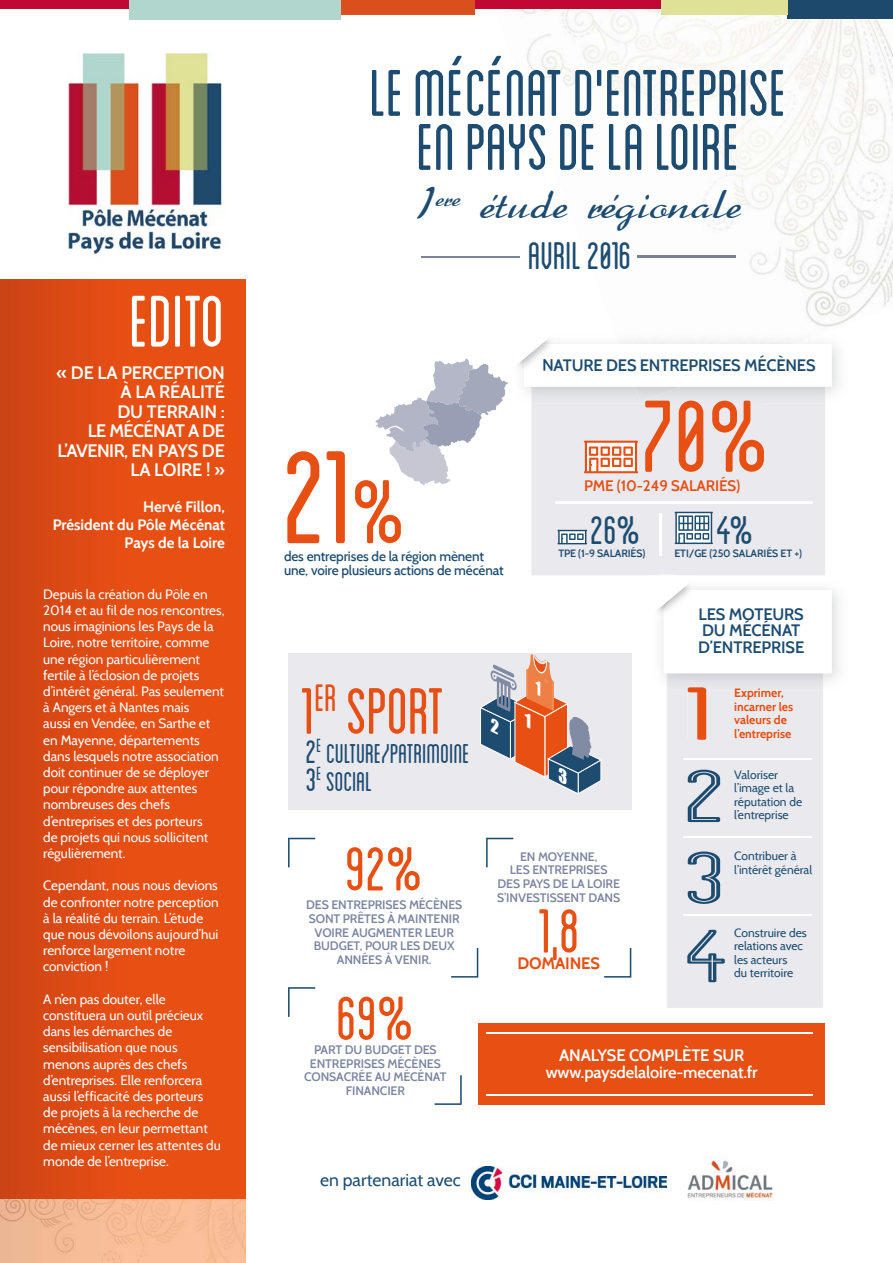
<style>
.page{position:relative;width:893px;height:1263px;background:#fff}
.page>*{position:absolute;margin:0;border:0;box-sizing:border-box;transform-origin:0 0}
.t1{font:condensed 138.3px "Blanch";color:#e74f13}
.t2{font:condensed 107.1px "Blanch";color:#e74f13}
.t3{font:condensed 94.8px "Blanch";color:#e74f13}
.t4{font:78.9px "Blanch Condensed Inline";color:#1d4c70;scale:1.78 1}
.t5{font:condensed 78.9px "Blanch";color:#e74f13;scale:1.78 1}
.t6{font:78.9px "Blanch Condensed Inline";color:#1d4c70;scale:1.59 1}
.t7{font:condensed 76.5px "Blanch";color:#fff}
.t8{font:condensed 69px/54px "Blanch";color:#1d4c70;text-align:center}
.t9{font:condensed 68.55px "Blanch";color:#e74f13}
.t10{font:condensed 65.1px "Blanch";color:#e74f13}
.t11{font:condensed 41.85px "Blanch";color:#1d4c70}
.t12{font:condensed 40.35px "Blanch";color:#1d4c70}
.t13{font:37.5px "Better Heather";letter-spacing:.05em;color:#1d4c70}
.t14{font:condensed 28.5px/28.2px "Blanch";color:#1d4c70}
.t15{font:600 18px/19.5px "Cabin";letter-spacing:-.01em;color:#fff;text-align:right}
.t16{font:17.55px "Cabin";color:#1d4c70}
.t17{font:600 16.5px/16.5px "Cabin";letter-spacing:-.01em;color:#1d4c70}
.t18{font:600 16.5px/16.5px "Cabin";letter-spacing:-.01em;color:#fff;text-align:center}
.t19{font:700 16.5px "Cabin";letter-spacing:-.01em;color:#e74f13}
.t20{font:600 15.15px "Cabin";letter-spacing:-.01em;color:#e74f13}
.t21{font:700 15px/18px "Cabin";color:#fff;text-align:right}
.t22{font:13.5px/16.2px "Cabin";color:#fff}
.t23{font:500 13.5px "Cabin";letter-spacing:-.01em;color:#1d4c70}
.t24{font:600 12.3px/13.8px "Cabin";letter-spacing:-.01em;color:#7c86a0;text-align:center}
.t25{font:12px/13.5px "Cabin";color:#1d4c70}
.t26{font:700 12px/13.5px "Cabin";color:#e74f13}
.t27{font:600 10.5px "Cabin";letter-spacing:-.01em;color:#1d4c70}
.s1{font-size:34.05px}
.s2{font-size:55.5px}
</style>
<div class="page">
<div style="left:0;top:279px;width:245px;height:984px;background:#e74f13"></div>
<div style="left:0;top:279px;width:127px;height:920px;background:linear-gradient(to right,#cb4415,#e94f13)"></div>
<img style="left:67px;top:52px;width:157px;height:202px">
<img style="left:0;top:1199px;width:245px;height:64px">
<img style="left:491px;top:8px;width:402px;height:319px">
<div style="left:0;top:0;width:129px;height:8px;background:#c10734"></div>
<div style="left:474px;top:0;width:188px;height:8px;background:#c10734"></div>
<div style="left:788px;top:0;width:105px;height:19px;background:#1d4a6c"></div>
<div style="left:661px;top:0;width:127px;height:15px;background:#dfe196"></div>
<div style="left:340px;top:0;width:135px;height:15px;background:#da501d"></div>
<div style="left:129px;top:0;width:211px;height:20px;background:#b0d6ce"></div>
<hr style="left:421px;top:256px;width:98px;height:1px;background:#79849e">
<img style="left:637px;top:256px;width:99px;height:1px">
<img style="left:687px;top:1160px;width:87px;height:40px">
<img style="left:472px;top:1166px;width:194px;height:33px">
<svg style="left:486px;top:838px;width:27px;height:29px"></svg>
<svg style="left:604px;top:948px;width:27px;height:29px"></svg>
<svg style="left:288px;top:987px;width:27px;height:30px"></svg>
<svg style="left:434px;top:1075px;width:28px;height:30px"></svg>
<svg style="left:288px;top:838px;width:27px;height:29px"></svg>
<svg style="left:451px;top:948px;width:27px;height:29px"></svg>
<div style="left:531px;top:486px;width:294px;height:89px;background:#e9e9ee"></div>
<div style="left:667px;top:690px;width:156px;height:318px;background:#e9e9ee"></div>
<div style="left:688px;top:690px;width:18px;height:50px;background:#e9e9ee"></div>
<hr style="left:555px;top:501px;width:257px;height:3px;background:#fff">
<hr style="left:659px;top:513px;width:2px;height:43px;background:#fff">
<div style="left:288px;top:653px;width:343px;height:157px;background:#e9e9ee"></div>
<img style="left:688px;top:687px;width:18px;height:3px">
<svg style="left:655px;top:582px;width:177px;height:91px"></svg>
<div style="left:478px;top:1024px;width:347px;height:81px;background:#e74f13"></div>
<hr style="left:684px;top:914px;width:128px;height:2px;background:#fff">
<hr style="left:486px;top:1032px;width:326px;height:2px;background:#fff">
<hr style="left:486px;top:1094px;width:326px;height:2px;background:#fff">
<hr style="left:684px;top:836px;width:128px;height:2px;background:#fff">
<hr style="left:684px;top:758px;width:128px;height:2px;background:#fff">
<svg style="left:675px;top:512px;width:38px;height:32px"></svg>
<svg style="left:557px;top:530px;width:30px;height:14px"></svg>
<svg style="left:376px;top:333px;width:456px;height:153px"></svg>
<svg style="left:480px;top:654px;width:122px;height:140px"></svg>
<h3 class="t7" style="left:130px;top:280px;width:97px">EDITO</h3>
<h3 class="t15" style="left:57px;top:363px;width:170px">« DE LA PERCEPTION<br>À LA RÉALITÉ<br>DU TERRAIN :<br>LE MÉCÉNAT A DE<br>L’AVENIR, EN PAYS DE<br>LA LOIRE ! »</h3>
<p class="t21" style="left:53px;top:498px;width:174px">Hervé Fillon,<br>Président du Pôle Mécénat<br>Pays de la Loire</p>
<p class="t22" style="left:43px;top:586px;width:183px">Depuis la création du Pôle en<br>2014 et au fil de nos rencontres, nous imaginions les Pays de la<br>Loire, notre territoire, comme une région particulièrement fertile à l’éclosion de projets d’intérêt général. Pas seulement à Angers et à Nantes mais<br>aussi en Vendée, en Sarthe et en Mayenne, départements dans lesquels notre association doit continuer de se déployer pour répondre aux attentes nombreuses des chefs d’entreprises et des porteurs<br>de projets qui nous sollicitent régulièrement.</p>
<p class="t22" style="left:43px;top:877px;width:177px">Cependant, nous nous devions de confronter notre perception à la réalité du terrain. L’étude que nous dévoilons aujourd’hui renforce largement notre conviction !</p>
<p class="t22" style="left:43px;top:991px;width:179px">A n’en pas douter, elle constituera un outil précieux dans les démarches de sensibilisation que nous menons auprès des chefs d’entreprises. Elle renforcera aussi l’efficacité des porteurs de projets à la recherche de mécènes, en leur permettant de mieux cerner les attentes du monde de l’entreprise.</p>
<h3 class="t8" style="left:370px;top:63px;width:418px">LE MÉCÉNAT D 'ENTREPRISE<br>EN PAYS DE LA LOIRE</h3>
<h3 class="t13" style="left:417px;top:174px;width:325px">1<sup>ere</sup> étude régionale</h3>
<h3 class="t12" style="left:528px;top:234px;width:105px">AVRIL 2016</h3>
<h1 class="t1" style="left:283px;top:423px;width:70px">21</h1>
<p class="t23" style="left:284px;top:548px;width:201px">des entreprises de la région mènent</p>
<h3 class="t3" style="left:352px;top:461px;width:55px">%</h3>
<p class="t23" style="left:284px;top:562px;width:221px">une, voire plusieurs actions de mécénat</p>
<h3 class="t9" style="left:300px;top:674px;width:146px">1<sup>ER</sup> SPORT</h3>
<h3 class="t14" style="left:306px;top:738px;width:165px"><span class="s1">2</span><sup>E</sup> CULTURE/PATRIMOINE<br><span class="s1">3</span><sup>E</sup> SOCIAL</h3>
<p class="t17" style="left:542px;top:357px;width:275px">NATURE DES ENTREPRISES MÉCÈNES</p>
<h2 class="t2" style="left:642px;top:379px;width:129px">70%</h2>
<p class="t20" style="left:584px;top:477px;width:157px">PME (10-249 SALARIÉS)</p>
<h3 class="t11" style="left:591px;top:508px;width:52px">26%</h3>
<p class="t27" style="left:558px;top:546px;width:88px">TPE (1-9 SALARIÉS)</p>
<h3 class="t11" style="left:716px;top:508px;width:39px">4%</h3>
<p class="t27" style="left:674px;top:546px;width:129px">ETI/GE (250 SALARIÉS ET +)</p>
<p class="t17" style="left:698px;top:605px;width:108px">LES MOTEURS<br>DU MÉCÉNAT<br>D’ENTREPRISE</p>
<h3 class="t5" style="left:684px;top:671px;width:18px">1</h3>
<p class="t26" style="left:734px;top:686px;width:60px">Exprimer, incarner les valeurs de l’entreprise</p>
<h3 class="t4" style="left:684px;top:753px;width:26px">2</h3>
<p class="t25" style="left:734px;top:768px;width:69px">Valoriser l’image et la réputation de l’entreprise</p>
<h3 class="t10" style="left:345px;top:834px;width:79px">92%</h3>
<p class="t24" style="left:309px;top:911px;width:153px">SONT PRÊTES À MAINTENIR<br>VOIRE AUGMENTER LEUR<br>BUDGET, POUR LES DEUX<br>ANNÉES À VENIR.</p>
<p class="t24" style="left:306px;top:898px;width:158px">DES ENTREPRISES MÉCÈNES</p>
<h3 class="t10" style="left:337px;top:983px;width:79px">69%</h3>
<p class="t24" style="left:304px;top:1056px;width:144px">ENTREPRISES MÉCÈNES<br>CONSACRÉE AU MÉCÉNAT<br>FINANCIER</p>
<p class="t24" style="left:314px;top:1042px;width:124px">PART DU BUDGET DES</p>
<p class="t16" style="left:320px;top:1169px;width:142px">en partenariat avec</p>
<p class="t24" style="left:497px;top:849px;width:125px">EN MOYENNE,<br>LES ENTREPRISES<br>DES PAYS DE LA LOIRE<br>S’INVESTISSENT DANS</p>
<h3 class="t10" style="left:537px;top:896px;width:44px">1<span class="s2">,</span>8</h3>
<p class="t19" style="left:517px;top:954px;width:84px">DOMAINES</p>
<h3 class="t4" style="left:684px;top:835px;width:26px">3</h3>
<p class="t25" style="left:734px;top:849px;width:79px">Contribuer à l’intérêt général</p>
<h3 class="t6" style="left:684px;top:913px;width:32px">4</h3>
<p class="t25" style="left:734px;top:926px;width:74px">Construire des relations avec les acteurs<br>du territoire</p>
<p class="t18" style="left:546px;top:1047px;width:214px">ANALYSE COMPLÈTE SUR www.paysdelaloire-mecenat.fr</p>
</div>
